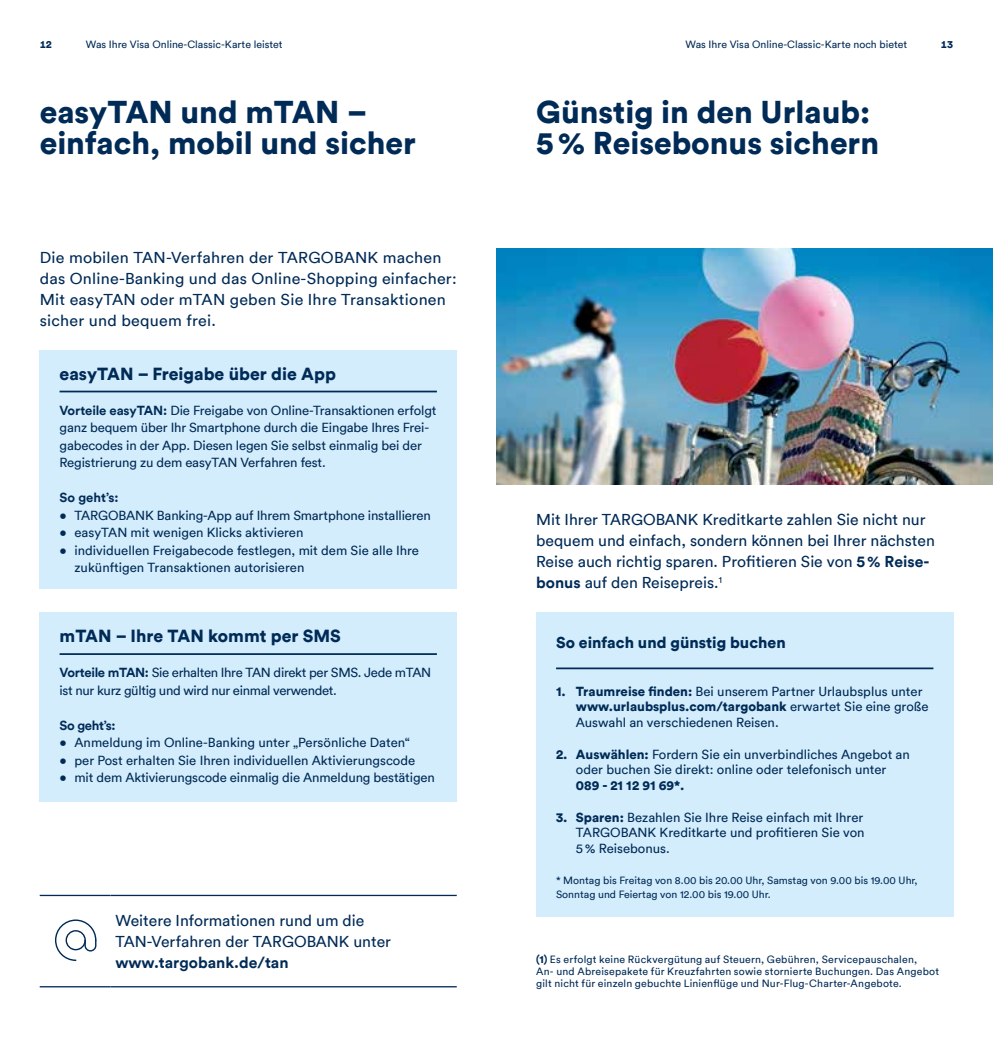
<style>
.page{position:relative;width:993px;height:1042px;background:#fff}
.page>*{position:absolute;margin:0;border:0;box-sizing:border-box;transform-origin:0 0}
.t1{font:900 31.5px/31.5px "Circular Pro TT";color:#002b57}
.t2{font:900 17.5px "Circular Pro TT";color:#002b57}
.t3{font:15.75px/21px "Circular Pro TT";color:#002b57}
.t4{font:900 15.75px "Circular Pro TT";color:#002b57}
.t5{font:700 15.75px "Circular Pro TT";color:#002b57}
.t6{font:13.12px/15.8px "Circular Pro TT";color:#002b57}
.t7{font:13.12px/17.5px "Circular Pro TT";letter-spacing:-.025em;color:#002b57}
.t8{font:700 13.12px "Circular Pro TT";letter-spacing:-.01em;color:#002b57}
.t9{font:900 13.12px "Circular Pro TT";color:#002b57}
.t10{font:10.5px/12.2px "Circular Pro TT";letter-spacing:.015em;color:#002b57}
.t11{font:900 10.5px "Circular Pro TT";color:#002b57}
.s1{font-weight:700}
.s2{font-weight:900}
</style>
<div class="page">
<img style="left:496px;top:248px;width:496px;height:236px">
<div style="left:536px;top:612px;width:416px;height:305px;background:#d4edfc"></div>
<hr style="left:556px;top:667px;width:377px;height:2px;background:#002b57">
<hr style="left:40px;top:895px;width:70px;height:1px;background:#002b57">
<hr style="left:40px;top:986px;width:70px;height:1px;background:#002b57">
<hr style="left:110px;top:895px;width:346px;height:1px;background:#002b57">
<hr style="left:110px;top:986px;width:346px;height:1px;background:#002b57">
<svg style="left:55px;top:919px;width:41px;height:42px"></svg>
<div style="left:40px;top:613px;width:416px;height:189px;background:#d4edfc"></div>
<hr style="left:60px;top:653px;width:377px;height:2px;background:#002b57">
<div style="left:40px;top:350px;width:416px;height:238px;background:#d4edfc"></div>
<hr style="left:60px;top:391px;width:377px;height:1px;background:#002b57">
<p class="t10" style="left:685px;top:38px;width:223px">Was Ihre Visa Online-Classic-Karte noch bietet</p>
<p class="t10" style="left:86px;top:38px;width:198px">Was Ihre Visa Online-Classic-Karte leistet</p>
<p class="t11" style="left:40px;top:37px;width:14px">12</p>
<p class="t11" style="left:940px;top:37px;width:14px">13</p>
<h1 class="t1" style="left:40px;top:94px;width:377px">easyTAN und mTAN – einfach, mobil und sicher</h1>
<p class="t3" style="left:40px;top:246px;width:418px">Die mobilen TAN-Verfahren der TARGOBANK machen das Online-Banking und das Online-Shopping einfacher:<br>Mit easyTAN oder mTAN geben Sie Ihre Transaktionen sicher und bequem frei.</p>
<h2 class="t2" style="left:60px;top:361px;width:278px">easyTAN – Freigabe über die App</h2>
<p class="t6" style="left:60px;top:401px;width:378px;line-height:17.5px"><span class="s1">Vorteile easyTAN:</span> Die Freigabe von Online-Transaktionen erfolgt ganz bequem über Ihr Smartphone durch die Eingabe Ihres Frei&shy;gabecodes in der App. Diesen legen Sie selbst einmalig bei der Registrierung zu dem easyTAN Verfahren fest.</p>
<p class="t8" style="left:60px;top:488px;width:60px">So geht’s:</p>
<p class="t6" style="left:60px;top:507px;width:373px">• TARGOBANK Banking-App auf Ihrem Smartphone installieren</p>
<p class="t6" style="left:60px;top:524px;width:245px">• easyTAN mit wenigen Klicks aktivieren</p>
<p class="t6" style="left:74px;top:541px;width:346px;line-height:17.5px;text-indent:-15px">• individuellen Freigabecode festlegen, mit dem Sie alle Ihre zukünftigen Transaktionen autorisieren</p>
<h2 class="t2" style="left:60px;top:624px;width:283px">mTAN – Ihre TAN kommt per SMS</h2>
<p class="t7" style="left:60px;top:663px;width:373px"><span class="s1">Vorteile mTAN:</span> Sie erhalten Ihre TAN direkt per SMS. Jede mTAN ist nur kurz gültig und wird nur einmal verwendet.</p>
<p class="t8" style="left:60px;top:716px;width:58px">So geht’s:</p>
<p class="t6" style="left:60px;top:734px;width:351px">• Anmeldung im Online-Banking unter „Persönliche Daten“</p>
<p class="t6" style="left:60px;top:752px;width:357px">• per Post erhalten Sie Ihren individuellen Aktivierungscode</p>
<p class="t6" style="left:60px;top:769px;width:376px">• mit dem Aktivierungscode einmalig die Anmeldung bestätigen</p>
<p class="t3" style="left:115px;top:909px;width:277px">Weitere Informationen rund um die<br>TAN-Verfahren der TARGOBANK unter</p>
<p class="t5" style="left:115px;top:951px;width:174px">www.targobank.de/tan</p>
<h1 class="t1" style="left:536px;top:94px;width:344px">Günstig in den Urlaub:<br>5% Reisebonus sichern</h1>
<p class="t3" style="left:536px;top:508px;width:400px">Mit Ihrer TARGOBANK Kreditkarte zahlen Sie nicht nur bequem und einfach, sondern können bei Ihrer nächsten Reise auch richtig sparen. Profitieren Sie von <span class="s1">5% Reise&shy;bonus</span> auf den Reisepreis.<sup>1</sup></p>
<p class="t4" style="left:556px;top:631px;width:231px">So einfach und günstig buchen</p>
<p class="t6" style="left:575px;top:682px;width:354px;text-indent:-20px"><span class="s2">1. Traumreise finden:</span> Bei unserem Partner Urlaubsplus unter <span class="s2">www.urlaubsplus.com/targobank</span> erwartet Sie eine große<br>Auswahl an verschiedenen Reisen.</p>
<p class="t6" style="left:556px;top:745px;width:355px;text-align:center"><span class="s2">2. Auswählen:</span> Fordern Sie ein unverbindliches Angebot an oder buchen Sie direkt: online oder telefonisch unter</p>
<p class="t9" style="left:575px;top:776px;width:110px">089 - 21 12 91 69*.</p>
<p class="t6" style="left:575px;top:808px;width:290px;text-align:justify;text-indent:-20px"><span class="s2">3. Sparen:</span> Bezahlen Sie Ihre Reise einfach mit Ihrer TARGOBANK Kreditkarte und profitieren Sie von 5% Reisebonus.</p>
<p class="t10" style="left:556px;top:873px;width:363px;line-height:14px">* Montag bis Freitag von 8.00 bis 20.00 Uhr, Samstag von 9.00 bis 19.00 Uhr,<br>Sonntag und Feiertag von 12.00 bis 19.00 Uhr.</p>
<p class="t10" style="left:536px;top:952px;width:404px"><span class="s2">(1)</span> Es erfolgt keine Rückvergütung auf Steuern, Gebühren, Servicepauschalen,<br>An- und Abreisepakete für Kreuzfahrten sowie stornierte Buchungen. Das Angebot gilt nicht für einzeln gebuchte Linienflüge und Nur-Flug-Charter-Angebote.</p>
</div>
